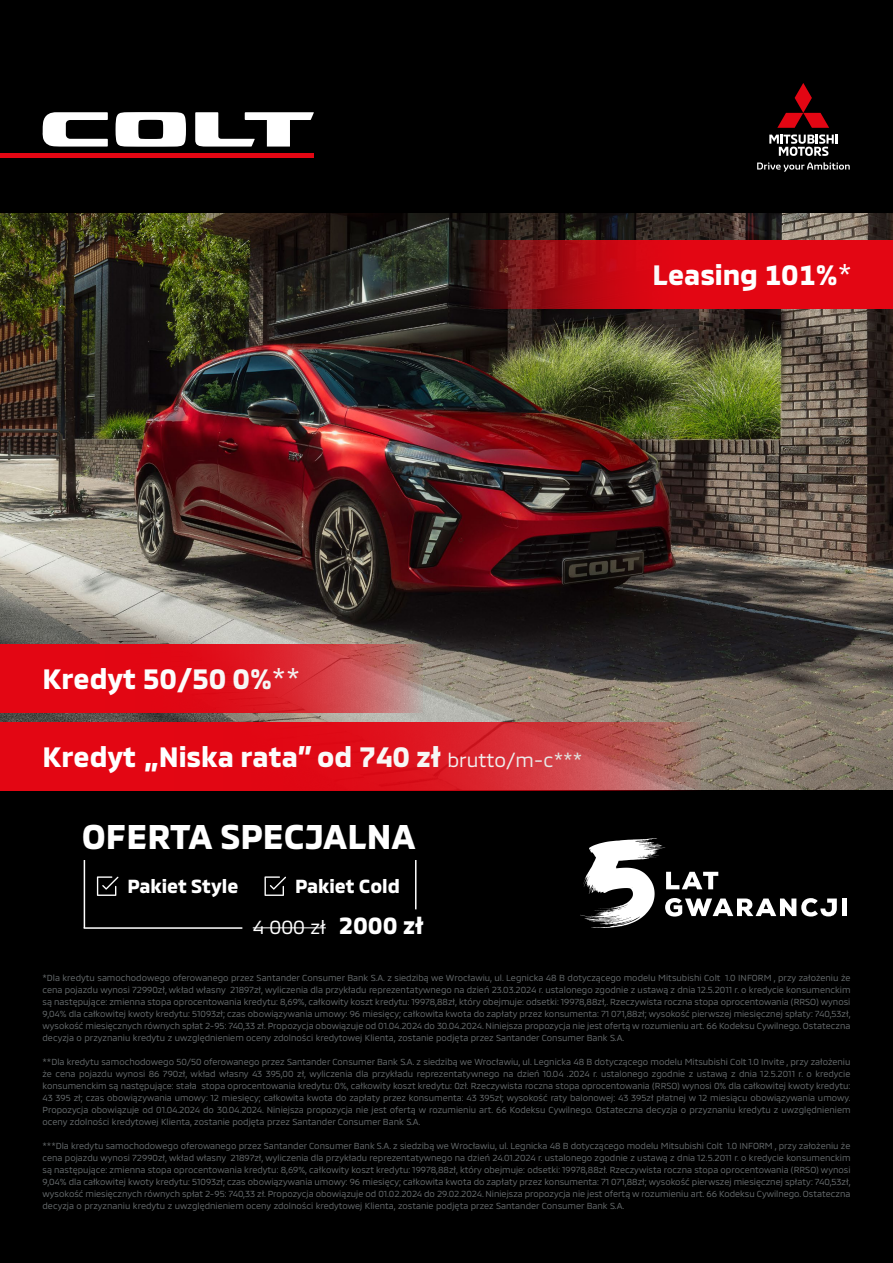
<style>
.page{position:relative;width:893px;height:1263px;background:#fff}
.page>*{position:absolute;margin:0;border:0;box-sizing:border-box;transform-origin:0 0}
.t1{font:700 35.25px "MMC";color:#fff}
.t2{font:700 28.5px "MMCOFFICE";color:#fff}
.t3{font:700 19.5px "MMC";color:#fff}
.t4{font:19.5px "MMC";color:#fff}
.t5{font:9px/12px "MMC";color:#676c6e;text-align:justify}
.s1{font-weight:400}
.s2{font-weight:400;font-size:19.5px}
.s3{font-weight:700;font-size:24px}
</style>
<div class="page">
<img style="left:0;top:213px;width:893px;height:578px">
<div style="left:0;top:791px;width:893px;height:472px;background:#000"></div>
<div style="left:0;top:0;width:893px;height:213px;background:#000"></div>
<svg style="left:469px;top:240px;width:424px;height:68px;background:#c00913"></svg>
<hr style="left:253px;top:927px;width:73px;height:1px;background:#fff">
<svg style="left:264px;top:876px;width:22px;height:20px"></svg>
<svg style="left:97px;top:876px;width:22px;height:20px"></svg>
<hr style="left:84px;top:860px;width:1px;height:68px;background:#fff">
<hr style="left:84px;top:927px;width:158px;height:2px;background:#fff">
<hr style="left:415px;top:860px;width:1px;height:49px;background:#fff">
<svg style="left:0;top:723px;width:701px;height:68px;background:#d61f28"></svg>
<svg style="left:0;top:644px;width:422px;height:68px;background:#d9232c"></svg>
<div style="left:0;top:153px;width:314px;height:5px;background:#e30613"></div>
<svg style="left:769px;top:134px;width:68px;height:22px"></svg>
<svg style="left:777px;top:83px;width:52px;height:45px"></svg>
<svg style="left:757px;top:162px;width:93px;height:10px"></svg>
<svg style="left:580px;top:838px;width:257px;height:90px"></svg>
<div style="left:842px;top:898px;width:5px;height:18px;background:#fff"></div>
<svg style="left:43px;top:112px;width:65px;height:35px"></svg>
<svg style="left:195px;top:112px;width:119px;height:35px"></svg>
<svg style="left:116px;top:112px;width:70px;height:35px"></svg>
<h2 class="t2" style="left:652px;top:252px;width:201px">Leasing 101%<span class="s1">*</span></h2>
<h2 class="t2" style="left:43px;top:656px;width:259px">Kredyt 50/50 0%<span class="s1">**</span></h2>
<h2 class="t2" style="left:43px;top:735px;width:541px">Kredyt „Niska rata” od 740 zł <span class="s2">brutto/m-c***</span></h2>
<h1 class="t1" style="left:82px;top:809px;width:335px">OFERTA SPECJALNA</h1>
<h3 class="t3" style="left:127px;top:870px;width:113px">Pakiet Style</h3>
<h3 class="t3" style="left:295px;top:870px;width:106px">Pakiet Cold</h3>
<h3 class="t4" style="left:253px;top:912px;width:172px">4 000 zł <span class="s3">2000 zł</span></h3>
<p class="t5" style="left:43px;top:971px;width:810px">*Dla kredytu samochodowego oferowanego przez Santander Consumer Bank S.A. z siedzibą we Wrocławiu, ul. Legnicka 48 B dotyczącego modelu Mitsubishi Colt 1.0 INFORM , przy założeniu że cena pojazdu wynosi 72990zł, wkład własny 21897zł, wyliczenia dla przykładu reprezentatywnego na dzień 23.03.2024 r. ustalonego zgodnie z ustawą z dnia 12.5.2011 r. o kredycie konsumenckim są następujące: zmienna stopa oprocentowania kredytu: 8,69%, całkowity koszt kredytu: 19978,88zł, który obejmuje: odsetki: 19978,88zł,. Rzeczywista roczna stopa oprocentowania (RRSO) wynosi 9,04% dla całkowitej kwoty kredytu: 51093zł; czas obowiązywania umowy: 96 miesięcy; całkowita kwota do zapłaty przez konsumenta: 71 071,88zł; wysokość pierwszej miesięcznej spłaty: 740,53zł, wysokość miesięcznych równych spłat 2-95: 740,33 zł. Propozycja obowiązuje od 01.04.2024 do 30.04.2024. Niniejsza propozycja nie jest ofertą w rozumieniu art. 66 Kodeksu Cywilnego. Ostateczna decyzja o przyznaniu kredytu z uwzględnieniem oceny zdolności kredytowej Klienta, zostanie podjęta przez Santander Consumer Bank S.A.</p>
<p class="t5" style="left:43px;top:1055px;width:810px">**Dla kredytu samochodowego 50/50 oferowanego przez Santander Consumer Bank S.A. z siedzibą we Wrocławiu, ul. Legnicka 48 B dotyczącego modelu Mitsubishi Colt 1.0 Invite , przy założeniu że cena pojazdu wynosi 86 790zł, wkład własny 43 395,00 zł, wyliczenia dla przykładu reprezentatywnego na dzień 10.04 .2024 r. ustalonego zgodnie z ustawą z dnia 12.5.2011 r. o kredycie konsumenckim są następujące: stała stopa oprocentowania kredytu: 0%, całkowity koszt kredytu: 0zł. Rzeczywista roczna stopa oprocentowania (RRSO) wynosi 0% dla całkowitej kwoty kredytu:<br>43 395 zł; czas obowiązywania umowy: 12 miesięcy; całkowita kwota do zapłaty przez konsumenta: 43 395zł; wysokość raty balonowej: 43 395zł płatnej w 12 miesiącu obowiązywania umowy.<br>Propozycja obowiązuje od 01.04.2024 do 30.04.2024. Niniejsza propozycja nie jest ofertą w rozumieniu art. 66 Kodeksu Cywilnego. Ostateczna decyzja o przyznaniu kredytu z uwzględnieniem oceny zdolności kredytowej Klienta, zostanie podjęta przez Santander Consumer Bank S.A.</p>
<p class="t5" style="left:43px;top:1139px;width:810px">***Dla kredytu samochodowego oferowanego przez Santander Consumer Bank S.A. z siedzibą we Wrocławiu, ul. Legnicka 48 B dotyczącego modelu Mitsubishi Colt 1.0 INFORM , przy założeniu że cena pojazdu wynosi 72990zł, wkład własny 21897zł, wyliczenia dla przykładu reprezentatywnego na dzień 24.01.2024 r. ustalonego zgodnie z ustawą z dnia 12.5.2011 r. o kredycie konsumenckim są następujące: zmienna stopa oprocentowania kredytu: 8,69%, całkowity koszt kredytu: 19978,88zł, który obejmuje: odsetki: 19978,88zł. Rzeczywista roczna stopa oprocentowania (RRSO) wynosi 9,04% dla całkowitej kwoty kredytu: 51093zł; czas obowiązywania umowy: 96 miesięcy; całkowita kwota do zapłaty przez konsumenta: 71 071,88zł; wysokość pierwszej miesięcznej spłaty: 740,53zł, wysokość miesięcznych równych spłat 2-95: 740,33 zł. Propozycja obowiązuje od 01.02.2024 do 29.02.2024. Niniejsza propozycja nie jest ofertą w rozumieniu art. 66 Kodeksu Cywilnego. Ostateczna decyzja o przyznaniu kredytu z uwzględnieniem oceny zdolności kredytowej Klienta, zostanie podjęta przez Santander Consumer Bank S.A.</p>
</div>
